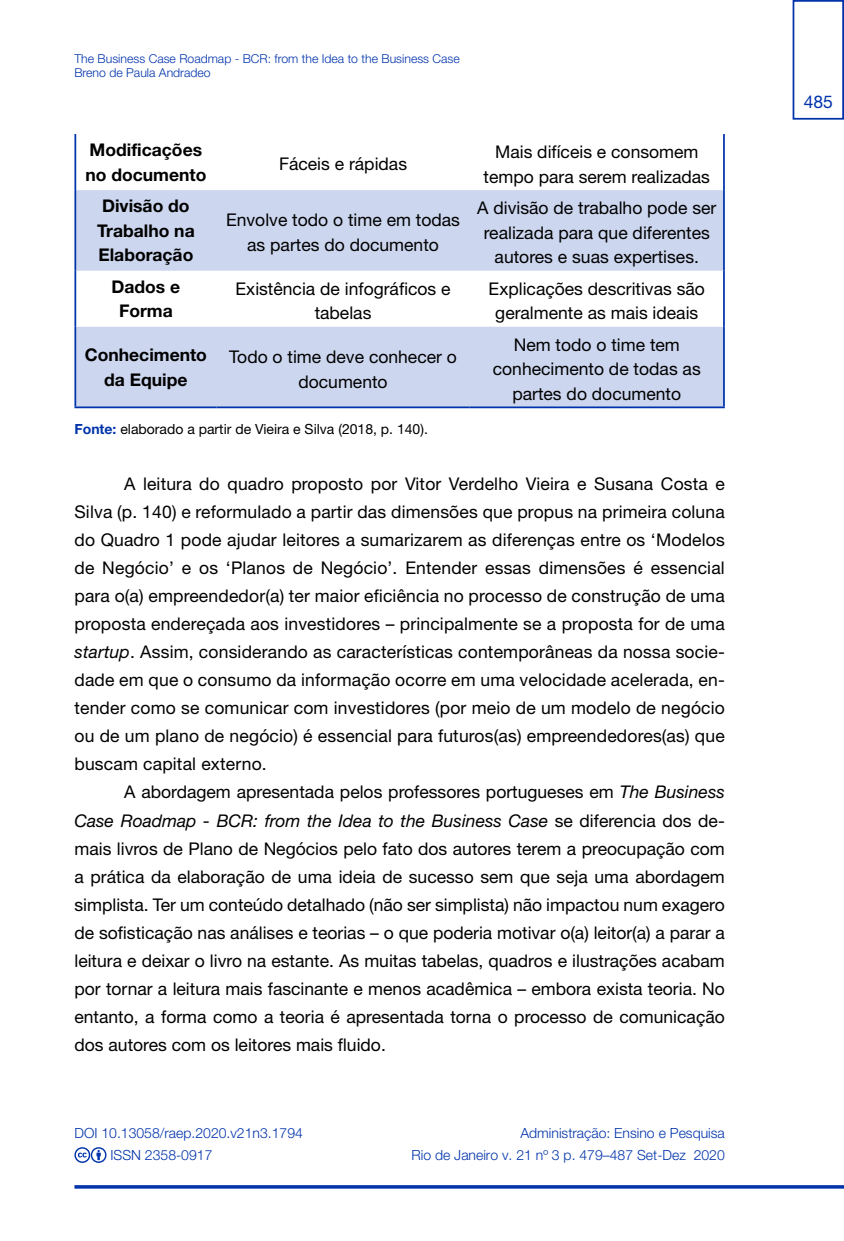
<style>
.page{position:relative;width:844px;height:1241px;background:#fff}
.page>*{position:absolute;margin:0;border:0;box-sizing:border-box;transform-origin:0 0}
.t1{font:17.5px/28px "Helvetica Neue";color:#000;text-align:center}
.t2{font:700 17.5px/24.5px "Helvetica Neue";color:#000}
.t3{font:17.5px "Helvetica Neue";color:#0033ab}
.t4{font:300 14px/21.7px "Helvetica Neue";color:#0033ab;text-align:right}
.t5{font:14px "Helvetica Neue";color:#000}
.t6{font:300 12.25px/14.7px "Helvetica Neue";color:#0033ab}
.s1{font-weight:700;color:#0033ab}
.s2{font-style:italic}
</style>
<div class="page">
<svg style="left:74px;top:1185px;width:769px;height:3px;background:#0c3daf"></svg>
<svg style="left:74px;top:1147px;width:32px;height:15px"></svg>
<div style="left:792px;top:0;width:51px;height:120px;border:2px solid #0033ab"></div>
<svg style="left:76px;top:190px;width:647px;height:216px;fill:#ccd6ee"></svg>
<hr style="left:74px;top:134px;width:2px;height:56px;background:#0033ab">
<hr style="left:723px;top:134px;width:1px;height:56px;background:#0033ab">
<hr style="left:74px;top:190px;width:2px;height:81px;background:#0033ab">
<hr style="left:723px;top:190px;width:1px;height:81px;background:#0033ab">
<hr style="left:74px;top:271px;width:2px;height:56px;background:#0033ab">
<hr style="left:723px;top:271px;width:1px;height:56px;background:#0033ab">
<hr style="left:74px;top:327px;width:2px;height:79px;background:#0033ab">
<hr style="left:723px;top:327px;width:1px;height:79px;background:#0033ab">
<hr style="left:74px;top:406px;width:142px;height:2px;background:#0033ab">
<hr style="left:216px;top:406px;width:253px;height:2px;background:#0033ab">
<hr style="left:469px;top:406px;width:255px;height:2px;background:#0033ab">
<p class="t6" style="left:74px;top:50px;width:387px">The Business Case Roadmap - BCR: from the Idea to the Business Case<br>Breno de Paula Andradeo</p>
<p class="t2" style="left:85px;top:137px;width:122px">Modificações no documento</p>
<p class="t2" style="left:97px;top:193px;width:99px">Divisão do<br>Trabalho na<br>Elaboração</p>
<p class="t1" style="left:279px;top:151px;width:130px">Fáceis e rápidas</p>
<p class="t1" style="left:226px;top:209px;width:235px;line-height:24.5px">Envolve todo o time em todas as partes do documento</p>
<p class="t1" style="left:483px;top:141px;width:228px;line-height:24.5px">Mais difíceis e consomem tempo para serem realizadas</p>
<p class="t1" style="left:477px;top:197px;width:240px;line-height:24.5px">A divisão de trabalho pode ser realizada para que diferentes autores e suas expertises.</p>
<p class="t2" style="left:111px;top:274px;width:70px;text-align:center">Dados e<br>Forma</p>
<p class="t1" style="left:235px;top:277px;width:216px;line-height:24.5px">Existência de infográficos e tabelas</p>
<p class="t1" style="left:488px;top:277px;width:218px;line-height:24.5px">Explicações descritivas são geralmente as mais ideais</p>
<p class="t2" style="left:85px;top:342px;width:124px;text-align:center">Conhecimento da Equipe</p>
<p class="t1" style="left:229px;top:345px;width:229px;line-height:24.5px">Todo o time deve conhecer o documento</p>
<p class="t1" style="left:492px;top:333px;width:209px;line-height:24.5px">Nem todo o time tem conhecimento de todas as partes do documento</p>
<p class="t5" style="left:74px;top:419px;width:355px"><span class="s1">Fonte:</span> elaborado a partir de Vieira e Silva (2018, p. 140).</p>
<p class="t1" style="left:74px;top:471px;width:651px;text-align:justify;text-indent:50px">A leitura do quadro proposto por Vitor Verdelho Vieira e Susana Costa e Silva (p. 140) e reformulado a partir das dimensões que propus na primeira coluna do Quadro 1 pode ajudar leitores a sumarizarem as diferenças entre os ‘Modelos de Negócio’ e os ‘Planos de Negócio’. Entender essas dimensões é essencial para o(a) empreendedor(a) ter maior eficiência no processo de construção de uma proposta endereçada aos investidores – principalmente se a proposta for de uma <span class="s2">startup</span>. Assim, considerando as características contemporâneas da nossa socie&shy;dade em que o consumo da informação ocorre em uma velocidade acelerada, en&shy;tender como se comunicar com investidores (por meio de um modelo de negócio ou de um plano de negócio) é essencial para futuros(as) empreendedores(as) que buscam capital externo.</p>
<p class="t1" style="left:74px;top:779px;width:651px;text-align:justify;text-indent:50px">A abordagem apresentada pelos professores portugueses em <span class="s2">The Business Case Roadmap - BCR: from the Idea to the Business Case</span> se diferencia dos de&shy;mais livros de Plano de Negócios pelo fato dos autores terem a preocupação com a prática da elaboração de uma ideia de sucesso sem que seja uma abordagem simplista. Ter um conteúdo detalhado (não ser simplista) não impactou num exagero de sofisticação nas análises e teorias – o que poderia motivar o(a) leitor(a) a parar a leitura e deixar o livro na estante. As muitas tabelas, quadros e ilustrações acabam por tornar a leitura mais fascinante e menos acadêmica – embora exista teoria. No entanto, a forma como a teoria é apresentada torna o processo de comunicação dos autores com os leitores mais fluido.</p>
<p class="t4" style="left:110px;top:1120px;width:194px;text-align:left;text-indent:-36px">DOI 10.13058/raep.2020.v21n3.1794<br>ISSN 2358-0917</p>
<p class="t4" style="left:411px;top:1120px;width:315px">Administração: Ensino e Pesquisa<br>Rio de Janeiro v. 21 nº 3 p. 479–487 Set-Dez 2020</p>
<p class="t3" style="left:803px;top:89px;width:31px">485</p>
</div>
